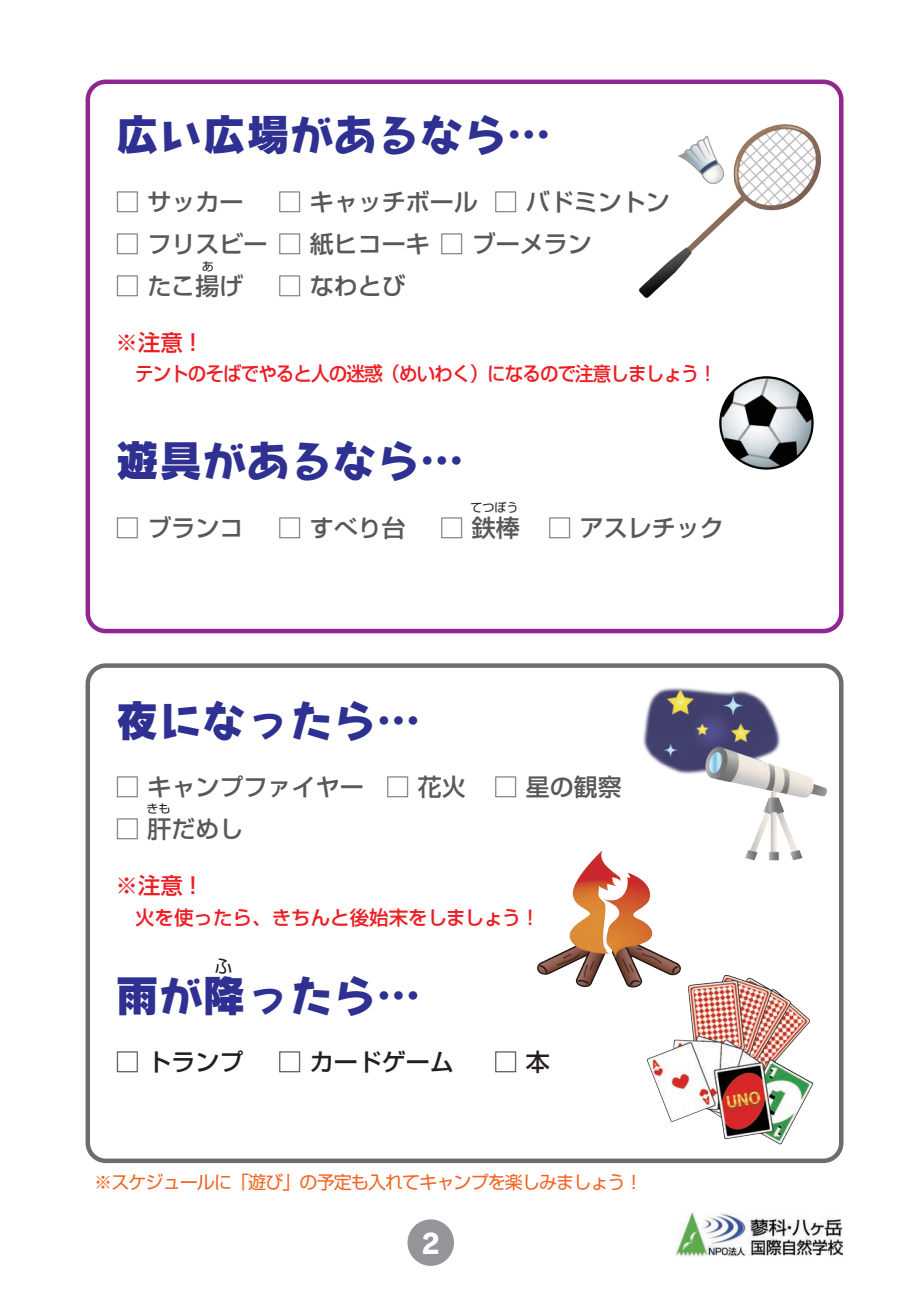
<style>
.page{position:relative;width:919px;height:1289px;background:#fff}
.page>*{position:absolute;margin:0;border:0;box-sizing:border-box;transform-origin:0 0}
.t1{font:43.5px "Rodin Maria Pro EB";color:#2e3092}
.t2{font:27px "Rodin Bokutoh Pro EB";color:#fff}
.t3{font:500 24px "Shin Go Pro";color:#57585a}
.t4{font:500 24px "Shin Go Pro";color:#231f20}
.t5{font:500 22.5px "Shin Go Pro";color:#ee1d23}
.t6{font:500 19.5px "Shin Go Pro";letter-spacing:-.05em;color:#ee1d23;scale:.95 1}
.t7{font:500 19.5px "Shin Go Pro";color:#ee1d23}
.t8{font:18px "Shin Go Pro";letter-spacing:-.05em;color:#f36421}
.t9{font:18px "Shin Go Pro";color:#231f20}
.t10{font:12px "Shin Go Pro";color:#231f20}
</style>
<div class="page">
<div style="left:86px;top:80px;width:757px;height:553px;border:4px solid #90268f;border-radius:18px"></div>
<div style="left:86px;top:663px;width:757px;height:500px;border:4px solid #6c6d70;border-radius:18px"></div>
<img style="left:675px;top:1212px;width:167px;height:44px">
<div style="left:826px;top:25px;width:92px;height:241px;background:#fff"></div>
<img style="left:639px;top:124px;width:182px;height:174px">
<img style="left:647px;top:974px;width:167px;height:171px">
<div style="left:407px;top:1219px;width:47px;height:46px;background:#939598;border-radius:50%"></div>
<div style="left:597px;top:663px;width:248px;height:248px;background:#fff"></div>
<img style="left:620px;top:665px;width:224px;height:224px">
<img style="left:537px;top:835px;width:160px;height:174px">
<img style="left:719px;top:376px;width:95px;height:94px">
<h1 class="t1" style="left:116px;top:105px;width:437px">広い広場があるなら…</h1>
<p class="t3" style="left:116px;top:182px;width:129px">□ サッカー</p>
<p class="t3" style="left:278px;top:182px;width:393px">□ キャッチボール □ バドミントン</p>
<p class="t3" style="left:116px;top:224px;width:477px">□ フリスビー □ 紙ヒコーキ □ ブーメラン</p>
<p class="t3" style="left:116px;top:266px;width:129px">□ たこ揚げ</p>
<p class="t3" style="left:278px;top:266px;width:129px">□ なわとび</p>
<p class="t5" style="left:116px;top:324px;width:105px">※注意 !　</p>
<p class="t6" style="left:135px;top:358px;width:614px">テントのそばでやると人の迷惑（めいわく）になるので注意しましょう！</p>
<p class="t10" style="left:202px;top:256px;width:13px">あ</p>
<h1 class="t1" style="left:116px;top:431px;width:350px">遊具があるなら…</h1>
<p class="t3" style="left:116px;top:508px;width:129px">□ ブランコ</p>
<p class="t3" style="left:278px;top:508px;width:129px">□ すべり台</p>
<p class="t3" style="left:440px;top:508px;width:285px">□ 鉄棒 □ アスレチック</p>
<p class="t10" style="left:470px;top:498px;width:49px">てつぼう</p>
<h1 class="t1" style="left:116px;top:690px;width:306px">夜になったら…</h1>
<p class="t3" style="left:116px;top:767px;width:507px">□ キャンプファイヤー □ 花火 □ 星の観察</p>
<p class="t3" style="left:116px;top:809px;width:129px">□ 肝だめし</p>
<p class="t5" style="left:116px;top:867px;width:128px">※注意 !　　</p>
<p class="t7" style="left:116px;top:901px;width:426px">　火を使ったら、きちんと後始末をしましょう！</p>
<p class="t10" style="left:146px;top:798px;width:25px">きも</p>
<p class="t9" style="left:214px;top:951px;width:19px">ふ</p>
<h1 class="t1" style="left:116px;top:965px;width:306px">雨が降ったら…</h1>
<p class="t4" style="left:116px;top:1042px;width:129px">□ トランプ</p>
<p class="t4" style="left:278px;top:1042px;width:177px">□ カードゲーム</p>
<p class="t4" style="left:494px;top:1042px;width:57px">□ 本</p>
<p class="t8" style="left:94px;top:1167px;width:550px">※スケジュールに「遊び」の予定も入れてキャンプを楽しみましょう！</p>
<p class="t2" style="left:421px;top:1224px;width:20px">2</p>
</div>
